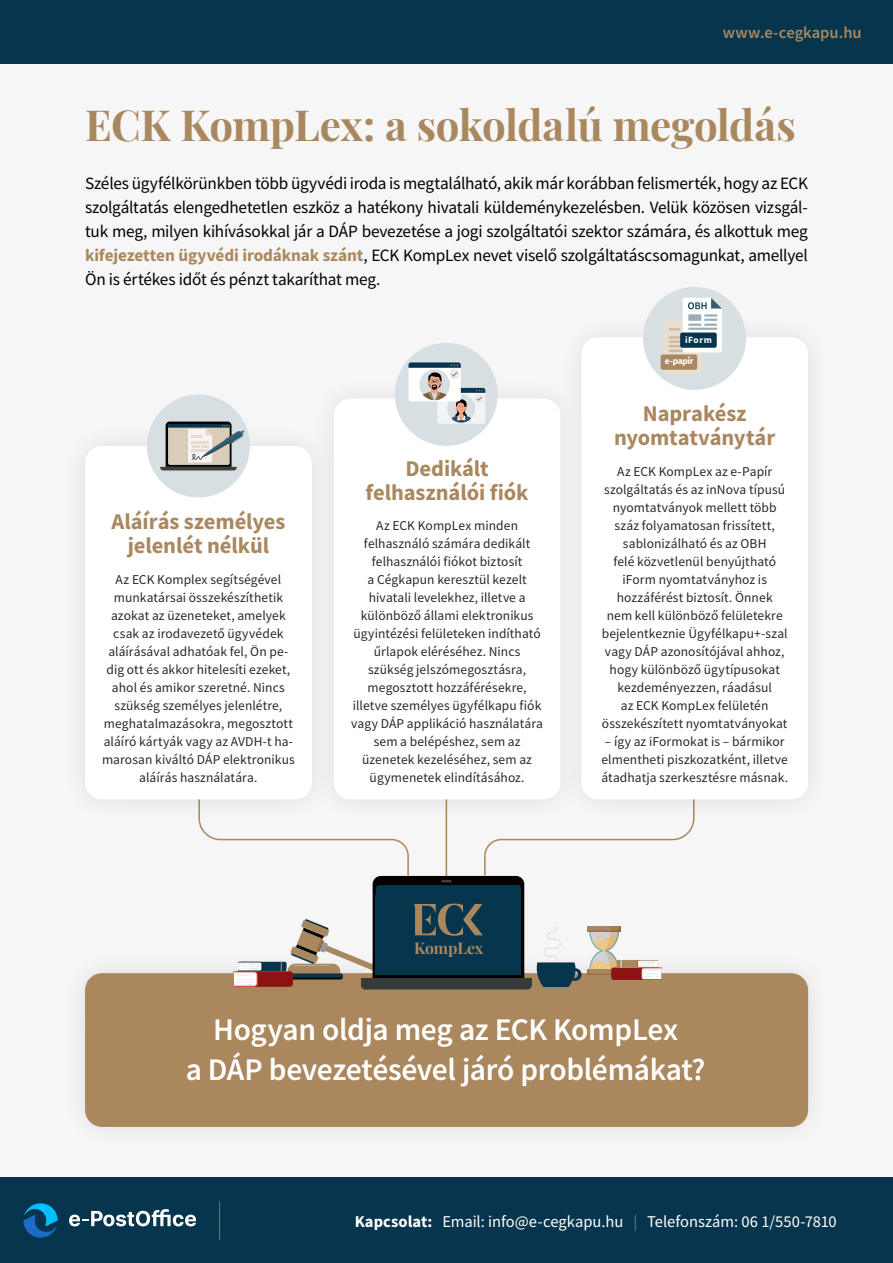
<style>
.page{position:relative;width:893px;height:1263px;background:#fff}
.page>*{position:absolute;margin:0;border:0;box-sizing:border-box;transform-origin:0 0}
.t1{font:700 42px "Playfair Display";letter-spacing:-.015em;color:#aa885f}
.t2{font:600 31.5px/40.5px "Source Sans Pro";letter-spacing:-.01em;color:#fff;text-align:center}
.t3{font:700 22.5px/24px "Source Sans Pro";letter-spacing:-.005em;color:#aa885f;text-align:center}
.t4{font:17.25px/24px "Source Sans Pro";letter-spacing:-.015em;color:#000;text-align:justify}
.t5{font:16.5px "Source Sans Pro";letter-spacing:-.005em;color:#fff}
.t6{font:600 16.5px "Source Sans Pro";color:#aa885f}
.t7{font:700 15.75px "Playfair Display";letter-spacing:-.01em;color:#aa885f}
.t8{font:13.5px/18px "Source Sans Pro";letter-spacing:.005em;color:#282827;text-align:center}
.t9{font:700 9.45px "Source Sans Pro";letter-spacing:.005em;color:#fff}
.s1{font-weight:700;color:#aa885f}
.s2{font-weight:700}
.s3{color:#687c86}
</style>
<div class="page">
<div style="left:0;top:64px;width:893px;height:1199px;background:#f6f6f6"></div>
<div style="left:0;top:0;width:893px;height:64px;background:#06354d"></div>
<div style="left:0;top:1178px;width:893px;height:85px;background:#06354d"></div>
<hr style="left:219px;top:1201px;width:1px;height:38px;background:#687c86">
<svg style="left:23px;top:1203px;width:35px;height:34px"></svg>
<svg style="left:69px;top:1209px;width:127px;height:17px"></svg>
<div style="left:85px;top:973px;width:723px;height:154px;background:#ab875e;border-radius:17px"></div>
<div style="left:85px;top:446px;width:227px;height:353px;background:#fff;border-radius:17px"></div>
<svg style="left:198px;top:799px;width:497px;height:190px"></svg>
<div style="left:147px;top:394px;width:103px;height:103px;background:#d7dfe3;border-radius:50%"></div>
<svg style="left:160px;top:422px;width:84px;height:48px"></svg>
<div style="left:310px;top:374px;width:274px;height:449px;background:#efefef"></div>
<div style="left:334px;top:398px;width:226px;height:401px;background:#fff;border-radius:17px"></div>
<div style="left:395px;top:343px;width:103px;height:103px;background:#d7dfe3;border-radius:50%"></div>
<div style="left:437px;top:388px;width:48px;height:36px;background:#e9edef;border-radius:2px"></div>
<svg style="left:408px;top:362px;width:77px;height:61px"></svg>
<div style="left:557px;top:313px;width:275px;height:510px;background:#f1f1f1"></div>
<div style="left:581px;top:337px;width:227px;height:462px;background:#fff;border-radius:17px"></div>
<div style="left:643px;top:287px;width:103px;height:103px;background:#d7dfe3;border-radius:50%"></div>
<div style="left:661px;top:354px;width:36px;height:16px;background:#aa885f;border-radius:2px"></div>
<svg style="left:663px;top:298px;width:59px;height:76px"></svg>
<p class="t6" style="left:723px;top:22px;width:140px">www.e-cegkapu.hu</p>
<h1 class="t1" style="left:85px;top:92px;width:712px">ECK KompLex: a sokoldalú megoldás</h1>
<p class="t4" style="left:85px;top:171px;width:724px">Széles ügyfélkörünkben több ügyvédi iroda is megtalálható, akik már korábban felismerték, hogy az ECK szolgáltatás elengedhetetlen eszköz a hatékony hivatali küldeménykezelésben. Velük közösen vizsgál&shy;tuk meg, milyen kihívásokkal jár a DÁP bevezetése a jogi szolgáltatói szektor számára, és alkottuk meg <span class="s1">kifejezetten ügyvédi irodáknak szánt</span>, ECK KompLex nevet viselő szolgáltatáscsomagunkat, amellyel Ön is értékes időt és pénzt takaríthat meg.</p>
<p class="t9" style="left:685px;top:334px;width:28px">iForm</p>
<h3 class="t3" style="left:112px;top:509px;width:175px">Aláírás személyes jelenlét nélkül</h3>
<p class="t8" style="left:102px;top:570px;width:194px">Az ECK Komplex segítségével munkatársai összekészíthetik azokat az üzeneteket, amelyek csak az irodavezető ügyvédek aláírásával adhatóak fel, Ön pe&shy;dig ott és akkor hitelesíti ezeket, ahol és amikor szeretné. Nincs szükség személyes jelenlétre, meghatalmazásokra, megosztott aláíró kártyák vagy az AVDH-t ha&shy;marosan kiváltó DÁP elektronikus aláírás használatára.</p>
<h3 class="t3" style="left:366px;top:456px;width:164px">Dedikált felhasználói fiók</h3>
<p class="t8" style="left:351px;top:517px;width:193px">Az ECK KompLex minden felhasználó számára dedikált felhasználói fiókot biztosít<br>a Cégkapun keresztül kezelt hivatali levelekhez, illetve a különböző állami elektronikus ügyintézési felületeken indítható űrlapok eléréséhez. Nincs szükség jelszómegosztásra, megosztott hozzáférésekre, illetve személyes ügyfélkapu fiók vagy DÁP applikáció használatára sem a belépéshez, sem az üzenetek kezeléséhez, sem az ügymenetek elindításához.</p>
<p class="t9" style="left:665px;top:355px;width:30px">e-papír</p>
<h3 class="t3" style="left:614px;top:401px;width:163px">Naprakész nyomtatványtár</h3>
<p class="t8" style="left:602px;top:462px;width:187px">Az ECK KompLex az e-Papír szolgáltatás és az inNova típusú nyomtatványok mellett több száz folyamatosan frissített, sablonizálható és az OBH<br>felé közvetlenül benyújtható iForm nyomtatványhoz is hozzáférést biztosít. Önnek<br>nem kell különböző felületekre bejelentkeznie Ügyfélkapu+-szal vagy DÁP azonosítójával ahhoz, hogy különböző ügytípusokat kezdeményezzen, ráadásul<br>az ECK KompLex felületén összekészített nyomtatványokat</p>
<p class="t8" style="left:601px;top:732px;width:188px;text-align:left">– így az iFormokat is – bármikor elmentheti piszkozatként, illetve átadhatja szerkesztésre másnak.</p>
<p class="t7" style="left:414px;top:936px;width:71px">KompLex</p>
<h2 class="t2" style="left:186px;top:1009px;width:521px">Hogyan oldja meg az ECK KompLex<br>a DÁP bevezetésével járó problémákat?</h2>
<p class="t5" style="left:355px;top:1211px;width:484px"><span class="s2">Kapcsolat:</span> Email: info@e-cegkapu.hu <span class="s3">|</span> Telefonszám: 06 1/550-7810</p>
</div>
